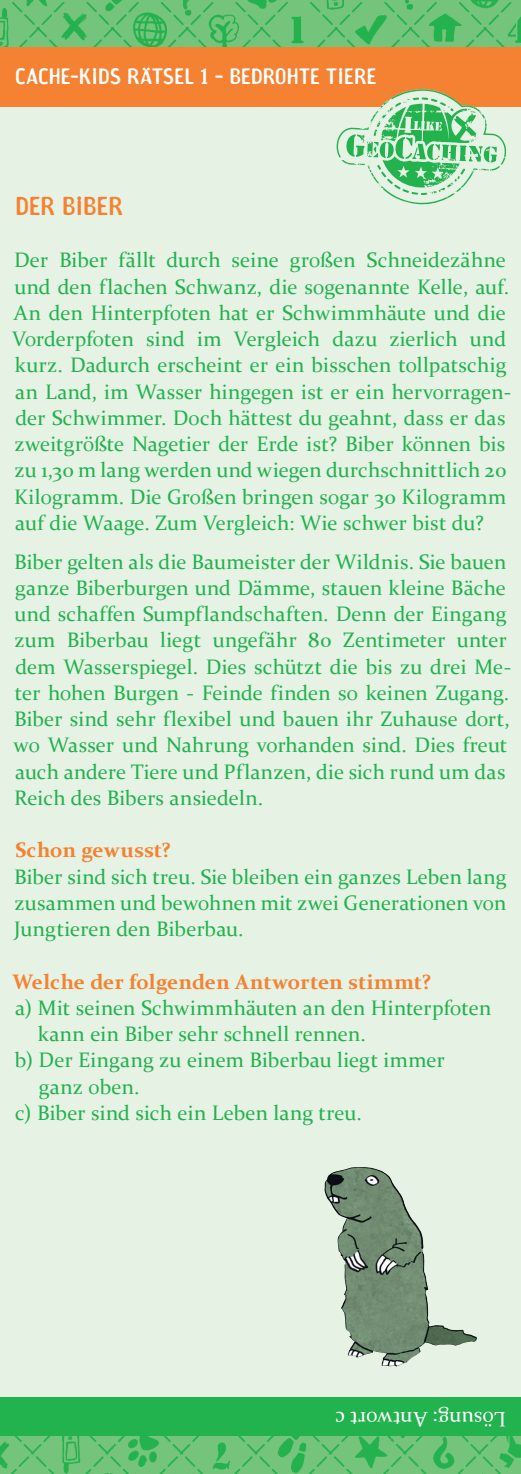
<style>
.page{position:relative;width:521px;height:1474px;background:#fff}
.page>*{position:absolute;margin:0;border:0;box-sizing:border-box;transform-origin:0 0}
.t1{font:24.5px "Amoebia Sans";letter-spacing:.015em;color:#f48232}
.t2{font:21px/26.2px "Constantia";letter-spacing:.01em;color:#22b24e}
.t3{font:700 21px "Constantia";letter-spacing:.01em;color:#f48232}
.t4{font:21px "Amoebia Sans";letter-spacing:.015em;color:#fff}
.t5{font:21px "Constantia";letter-spacing:.01em;color:#fff}
</style>
<div class="page">
<div style="left:0;top:0;width:521px;height:1416px;background:#e6f2e4"></div>
<img style="left:0;top:0;width:521px;height:47px">
<img style="left:0;top:1435px;width:521px;height:38px">
<div style="left:0;top:47px;width:521px;height:60px;background:#f48232"></div>
<div style="left:0;top:1396px;width:521px;height:39px;background:#22b24e"></div>
<svg style="left:336px;top:89px;width:171px;height:116px"></svg>
<img style="left:324px;top:1167px;width:144px;height:199px">
<p class="t4" style="left:15px;top:63px;width:363px">CACHE-KIDS RÄTSEL 1 - BEDROHTE TIERE</p>
<p class="t1" style="left:15px;top:191px;width:109px">DER BIBER</p>
<p class="t2" style="left:12px;top:246px;width:500px">Der Biber fällt durch seine großen Schneidezähne und den flachen Schwanz, die sogenannte Kelle, auf.<br>An den Hinterpfoten hat er Schwimmhäute und die Vorderpfoten sind im Vergleich dazu zierlich und kurz. Dadurch erscheint er ein bisschen tollpatschig an Land, im Wasser hingegen ist er ein hervorragen&shy;der Schwimmer. Doch hättest du geahnt, dass er das zweitgrößte Nagetier der Erde ist? Biber können bis zu 1,30 m lang werden und wiegen durchschnittlich 20<br>Kilogramm. Die Großen bringen sogar 30 Kilogramm auf die Waage. Zum Vergleich: Wie schwer bist du?</p>
<p class="t2" style="left:14px;top:547px;width:499px">Biber gelten als die Baumeister der Wildnis. Sie bauen ganze Biberburgen und Dämme, stauen kleine Bäche und schaffen Sumpflandschaften. Denn der Eingang zum Biberbau liegt ungefähr 80 Zentimeter unter dem Wasserspiegel. Dies schützt die bis zu drei Me&shy;ter hohen Burgen - Feinde finden so keinen Zugang.<br>Biber sind sehr flexibel und bauen ihr Zuhause dort, wo Wasser und Nahrung vorhanden sind. Dies freut auch andere Tiere und Pflanzen, die sich rund um das Reich des Bibers ansiedeln.</p>
<p class="t3" style="left:15px;top:835px;width:157px">Schon gewusst?</p>
<p class="t2" style="left:14px;top:862px;width:494px;text-align:justify">Biber sind sich treu. Sie bleiben ein ganzes Leben lang zusammen und bewohnen mit zwei Generationen von Jungtieren den Biberbau.</p>
<p class="t3" style="left:13px;top:967px;width:420px">Welche der folgenden Antworten stimmt?</p>
<p class="t2" style="left:15px;top:993px;width:477px">a) Mit seinen Schwimmhäuten an den Hinterpfoten</p>
<p class="t2" style="left:38px;top:1020px;width:329px">kann ein Biber sehr schnell rennen.</p>
<p class="t2" style="left:15px;top:1046px;width:431px">b) Der Eingang zu einem Biberbau liegt immer</p>
<p class="t2" style="left:39px;top:1072px;width:102px">ganz oben.</p>
<p class="t2" style="left:15px;top:1098px;width:348px">c) Biber sind sich ein Leben lang treu.</p>
<p class="t5" style="left:506px;top:1433px;width:173px;rotate:-180deg">Lösung: Antwort c</p>
</div>
